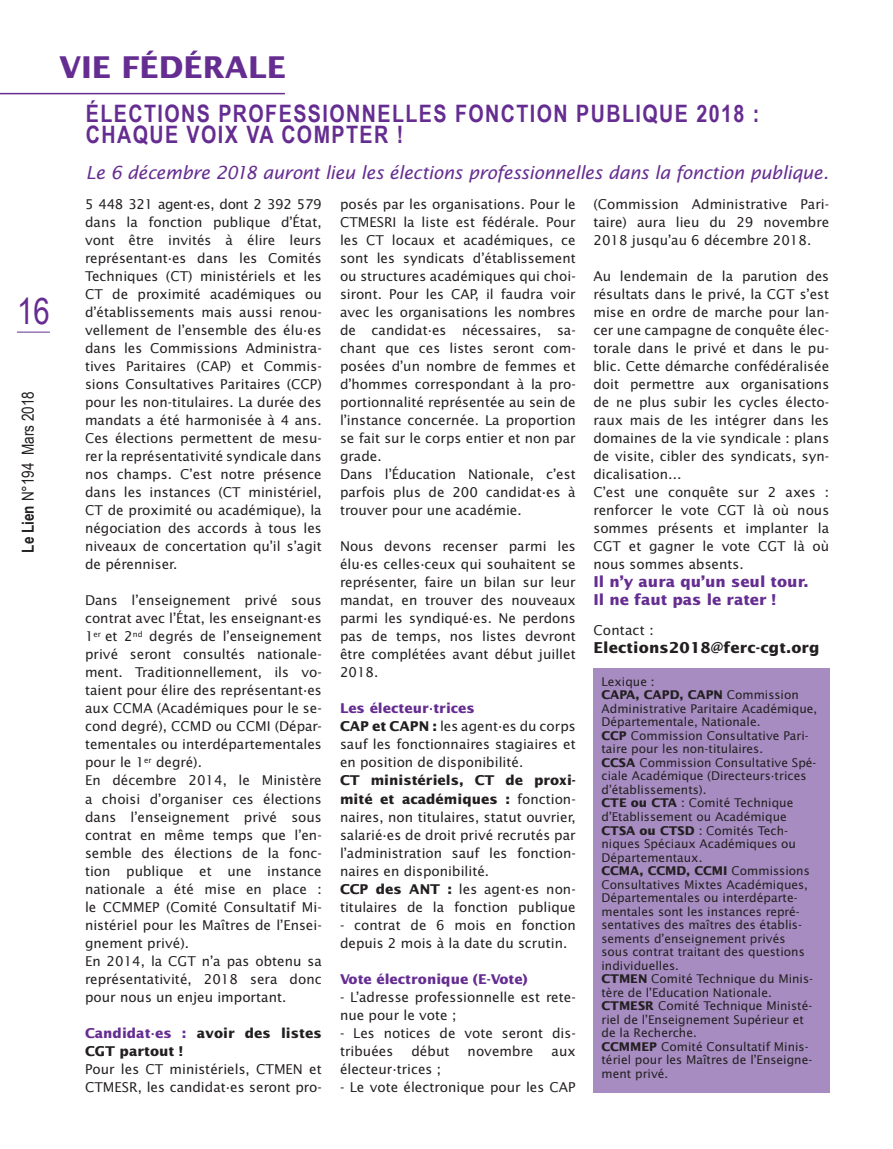
<style>
.page{position:relative;width:893px;height:1149px;background:#fff}
.page>*{position:absolute;margin:0;border:0;box-sizing:border-box;transform-origin:0 0}
.t1{font:36px "Arial Narrow";color:#652d91}
.t2{font:700 30px "Lucida Sans Std";color:#652d91}
.t3{font:700 24px/21px "Arial Narrow";letter-spacing:.06em;color:#652d91}
.t4{font:italic 18px "Lucida Sans Std";letter-spacing:-.015em;color:#652d91}
.t5{font:16.5px "Arial Narrow";color:#231f20}
.t6{font:700 15px "Lucida Sans Std";color:#652d91}
.t7{font:700 15px "Lucida Sans Std";letter-spacing:.01em;color:#231f20}
.t8{font:13.5px/18px "Lucida Sans Std";color:#231f20;text-align:justify}
.t9{font:700 13.5px "Lucida Sans Std";color:#652d91}
.t10{font:700 13.5px/18px "Lucida Sans Std";color:#231f20}
.t11{font:12px/13.5px "Lucida Sans Std";color:#231f20}
.s1{font-weight:700}
.s2{color:#652d91}
</style>
<div class="page">
<hr style="left:0;top:93px;width:285px;height:1px;background:#652d91">
<hr style="left:17px;top:332px;width:33px;height:1px;background:#652d91">
<div style="left:593px;top:668px;width:237px;height:423px;background:#a68cc1"></div>
<p class="t1" style="left:17px;top:285px;width:34px">16</p>
<p class="t5" style="left:16px;top:552px;width:163px;rotate:-90deg"><span class="s1">Le Lien</span> N°194 Mars 2018</p>
<p class="t2" style="left:59px;top:51px;width:229px">VIE FÉDÉRALE</p>
<p class="t3" style="left:86px;top:101px;width:675px">ÉLECTIONS PROFESSIONNELLES FONCTION PUBLIQUE 2018 :<br>CHAQUE VOIX VA COMPTER !</p>
<p class="t4" style="left:86px;top:162px;width:744px">Le 6 décembre 2018 auront lieu les élections professionnelles dans la fonction publique.</p>
<p class="t8" style="left:340px;top:195px;width:237px">posés par les organisations. Pour le CTMESRI la liste est fédérale. Pour les CT locaux et académiques, ce sont les syndicats d’établissement ou structures académiques qui choi&shy;siront. Pour les CAP, il faudra voir avec les organisations les nombres de candidat·es nécessaires, sa&shy;chant que ces listes seront com&shy;posées d’un nombre de femmes et d’hommes correspondant à la pro&shy;portionnalité représentée au sein de l’instance concernée. La proportion se fait sur le corps entier et non par grade.</p>
<p class="t8" style="left:340px;top:465px;width:237px">Dans l’Éducation Nationale, c’est parfois plus de 200 candidat·es à trouver pour une académie.</p>
<p class="t8" style="left:340px;top:537px;width:237px">Nous devons recenser parmi les élu·es celles·ceux qui souhaitent se représenter, faire un bilan sur leur mandat, en trouver des nouveaux parmi les syndiqué·es. Ne perdons pas de temps, nos listes devront être complétées avant début juillet 2018.</p>
<p class="t9" style="left:340px;top:700px;width:136px">Les électeur·trices</p>
<p class="t8" style="left:340px;top:717px;width:237px"><span class="s1">CAP et CAPN :</span> les agent·es du corps sauf les fonctionnaires stagiaires et en position de disponibilité.</p>
<p class="t8" style="left:340px;top:771px;width:237px"><span class="s1">CT ministériels, CT de proxi&shy;mité et académiques :</span> fonction&shy;naires, non titulaires, statut ouvrier, salarié·es de droit privé recrutés par l’administration sauf les fonction&shy;naires en disponibilité.</p>
<p class="t8" style="left:340px;top:879px;width:237px"><span class="s1">CCP des ANT :</span> les agent·es non&shy;titulaires de la fonction publique</p>
<p class="t8" style="left:340px;top:915px;width:237px">- contrat de 6 mois en fonction depuis 2 mois à la date du scrutin.</p>
<p class="t9" style="left:340px;top:970px;width:189px">Vote électronique (E-Vote)</p>
<p class="t8" style="left:340px;top:987px;width:237px">- L’adresse professionnelle est rete&shy;nue pour le vote ;</p>
<p class="t8" style="left:340px;top:1023px;width:237px">- Les notices de vote seront dis&shy;tribuées</p>
<p class="t8" style="left:85px;top:195px;width:238px">5 448 321 agent·es, dont 2 392 579 dans la fonction publique d’État, vont être invités à élire leurs représentant·es dans les Comités Techniques (CT) ministériels et les CT de proximité académiques ou d’établissements mais aussi renou&shy;vellement de l’ensemble des élu·es dans les Commissions Administra&shy;tives Paritaires (CAP) et Commis&shy;sions Consultatives Paritaires (CCP) pour les non-titulaires. La durée des mandats a été harmonisée à 4 ans.<br>Ces élections permettent de mesu&shy;rer la représentativité syndicale dans nos champs. C’est notre présence dans les instances (CT ministériel, CT de proximité ou académique), la négociation des accords à tous les niveaux de concertation qu’il s’agit de pérenniser.</p>
<p class="t8" style="left:85px;top:591px;width:238px">Dans l’enseignement privé sous contrat avec l’État, les enseignant·es 1<sup>er</sup> et 2<sup>nd</sup> degrés de l’enseignement privé seront consultés nationale&shy;ment. Traditionnellement, ils vo&shy;taient pour élire des représentant·es aux CCMA (Académiques pour le se&shy;cond degré), CCMD ou CCMI (Dépar&shy;tementales ou interdépartementales pour le 1<sup>er</sup> degré).</p>
<p class="t8" style="left:85px;top:771px;width:238px">En décembre 2014, le Ministère a choisi d’organiser ces élections dans l’enseignement privé sous contrat en même temps que l’en&shy;semble des élections de la fonc&shy;tion publique et une instance nationale a été mise en place : le CCMMEP (Comité Consultatif Mi&shy;nistériel pour les Maîtres de l’Ensei&shy;gnement privé).</p>
<p class="t8" style="left:85px;top:951px;width:238px">En 2014, la CGT n’a pas obtenu sa représentativité, 2018 sera donc pour nous un enjeu important.</p>
<p class="t10" style="left:85px;top:1023px;width:238px"><span class="s2">Candidat·es :</span> avoir des listes<br>CGT partout !</p>
<p class="t8" style="left:85px;top:1059px;width:238px">Pour les CT ministériels, CTMEN et<br>CTMESR, les candidat·es seront pro-</p>
<p class="t8" style="left:593px;top:195px;width:237px">(Commission Administrative Pari&shy;taire) aura lieu du 29 novembre 2018 jusqu’au 6 décembre 2018.</p>
<p class="t8" style="left:593px;top:267px;width:237px">Au lendemain de la parution des résultats dans le privé, la CGT s’est mise en ordre de marche pour lan&shy;cer une campagne de conquête élec&shy;torale dans le privé et dans le pu&shy;blic. Cette démarche confédéralisée doit permettre aux organisations de ne plus subir les cycles électo&shy;raux mais de les intégrer dans les domaines de la vie syndicale : plans de visite, cibler des syndicats, syn&shy;dicalisation…</p>
<p class="t8" style="left:593px;top:483px;width:237px">C’est une conquête sur 2 axes : renforcer le vote CGT là où nous sommes présents et implanter la CGT et gagner le vote CGT là où nous sommes absents.</p>
<p class="t6" style="left:593px;top:573px;width:217px">Il n’y aura qu’un seul tour.</p>
<p class="t6" style="left:593px;top:591px;width:184px">Il ne faut pas le rater !</p>
<p class="t8" style="left:593px;top:621px;width:62px">Contact :</p>
<p class="t7" style="left:593px;top:639px;width:228px">Elections2018@ferc-cgt.org</p>
<p class="t11" style="left:601px;top:674px;width:55px">Lexique :</p>
<p class="t11" style="left:601px;top:688px;width:217px"><span class="s1">CAPA, CAPD, CAPN</span> Commission<br>Administrative Paritaire Académique,<br>Départementale, Nationale.</p>
<p class="t11" style="left:601px;top:728px;width:209px"><span class="s1">CCP</span> Commission Consultative Pari&shy;taire pour les non-titulaires.</p>
<p class="t11" style="left:601px;top:755px;width:216px"><span class="s1">CCSA</span> Commission Consultative Spé&shy;ciale Académique (Directeurs·trices d’établissements).</p>
<p class="t11" style="left:601px;top:796px;width:193px"><span class="s1">CTE ou CTA</span> : Comité Technique d’Etablissement ou Académique</p>
<p class="t11" style="left:601px;top:823px;width:196px"><span class="s1">CTSA ou CTSD</span> : Comités Tech&shy;niques Spéciaux Académiques ou<br>Départementaux.</p>
<p class="t11" style="left:601px;top:863px;width:210px"><span class="s1">CCMA, CCMD, CCMI</span> Commissions<br>Consultatives Mixtes Académiques,<br>Départementales ou interdéparte&shy;mentales sont les instances repré&shy;sentatives des maîtres des établis&shy;sements d’enseignement privés sous contrat traitant des questions individuelles.</p>
<p class="t11" style="left:601px;top:971px;width:213px"><span class="s1">CTMEN</span> Comité Technique du Minis&shy;tère de l’Education Nationale.</p>
<p class="t11" style="left:601px;top:998px;width:212px"><span class="s1">CTMESR</span> Comité Technique Ministé&shy;riel de l’Enseignement Supérieur et de la Recherche.</p>
<p class="t11" style="left:601px;top:1039px;width:212px"><span class="s1">CCMMEP</span> Comité Consultatif Minis&shy;tériel pour les Maîtres de l’Enseigne&shy;ment privé.</p>
<p class="t8" style="left:411px;top:1041px;width:39px">début</p>
<p class="t8" style="left:468px;top:1041px;width:67px">novembre</p>
<p class="t8" style="left:552px;top:1041px;width:26px">aux</p>
<p class="t8" style="left:340px;top:1059px;width:103px">électeur·trices ;</p>
<p class="t8" style="left:340px;top:1077px;width:237px">- Le vote électronique pour les CAP</p>
</div>
